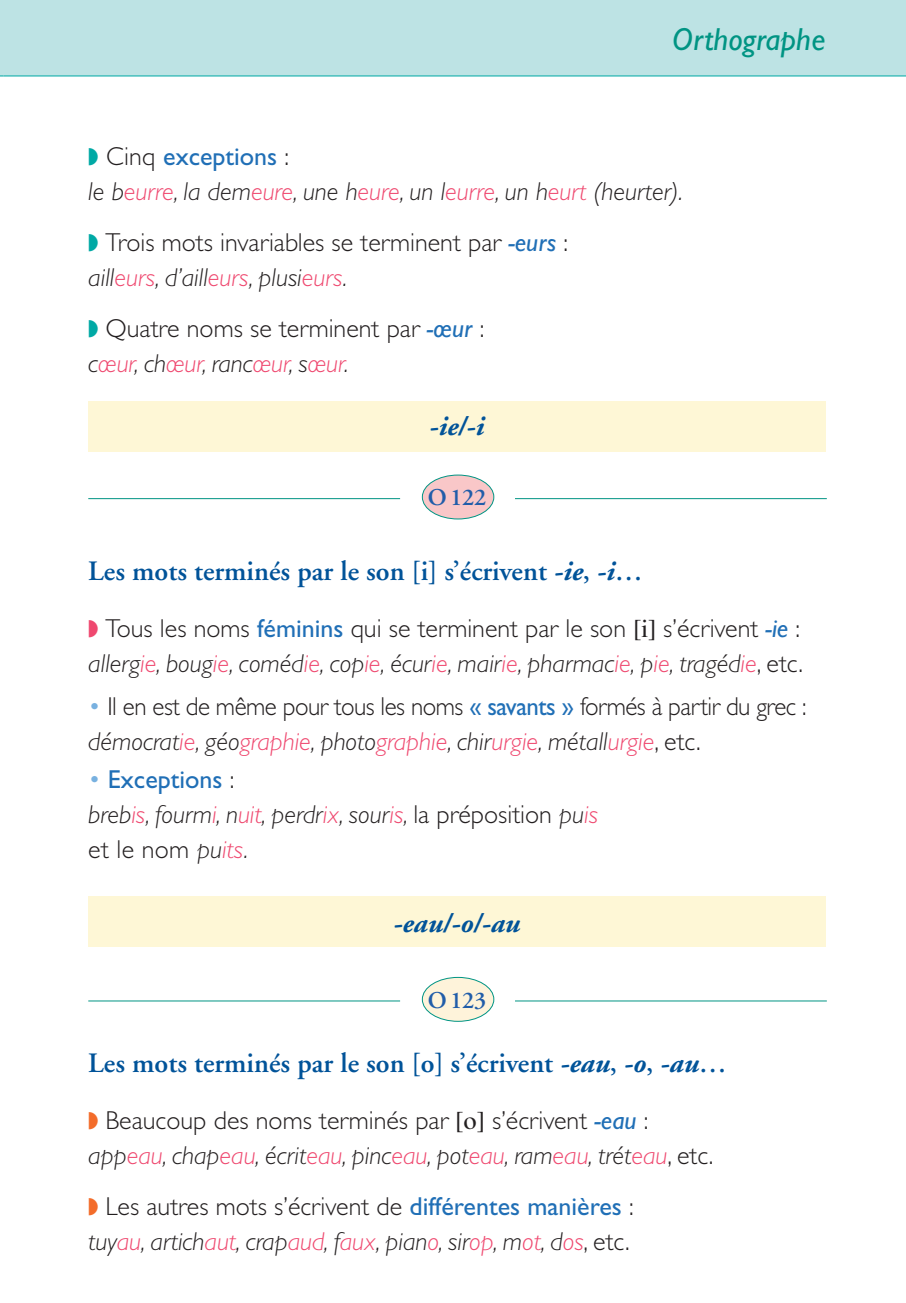
<style>
.page{position:relative;width:906px;height:1303px;background:#fff}
.page>*{position:absolute;margin:0;border:0;box-sizing:border-box;transform-origin:0 0}
.t1{font:italic 32px "Gill Sans";color:#009483}
.t2{font:600 28px "Adobe Garamond";color:#015399}
.t3{font:italic 700 28px "Adobe Garamond";color:#015399}
.t4{font:300 26px/35px "Gill Sans";color:#231f20}
.t5{font:italic 300 26px/35px "Gill Sans";color:#231f20}
.t6{font:300 26px/35px "Gill Sans";letter-spacing:-.02em;color:#231f20}
.t7{font:600 24px "Adobe Garamond";letter-spacing:-.01em;color:#215da9}
.s1{color:#00a9a5}
.s2{font-style:normal}
.s3{font-weight:400;font-style:normal;color:#206fb6}
.s4{color:#ef486f}
.s5{font-weight:400;font-style:italic;color:#206fb6}
.s6{font-style:italic}
.s7{font-style:italic;color:#ef486f}
.s8{font-weight:700;font-style:italic}
.s9{font-weight:400;color:#206fb6}
.s10{font-family:"Times Phonetic IPA";font-weight:400;font-size:24px}
.s11{color:#78b1e0}
.s12{font-style:normal;color:#78b1e0}
.s13{color:#f36c2a}
</style>
<div class="page">
<hr style="left:0;top:0;width:3px;height:76px;background:#bde3e4">
<div style="left:3px;top:0;width:903px;height:76px;background:#bde3e4"></div>
<hr style="left:3px;top:75px;width:903px;height:1px;background:#00a9a5">
<div style="left:88px;top:896px;width:737px;height:51px;background:#fef7d6"></div>
<div style="left:88px;top:400px;width:737px;height:51px;background:#fef7d6"></div>
<hr style="left:88px;top:498px;width:312px;height:1px;background:#009483">
<hr style="left:515px;top:498px;width:312px;height:1px;background:#009483">
<div style="left:422px;top:475px;width:72px;height:44px;background:#f9c7c8;border-radius:50%"></div>
<div style="left:422px;top:475px;width:72px;height:44px;border:1px solid #009483;border-radius:50%"></div>
<hr style="left:88px;top:1000px;width:312px;height:1px;background:#009483">
<hr style="left:515px;top:1000px;width:312px;height:1px;background:#009483">
<div style="left:422px;top:977px;width:72px;height:44px;background:#fef3da;border-radius:50%"></div>
<div style="left:422px;top:977px;width:72px;height:44px;border:1px solid #009483;border-radius:50%"></div>
<p class="t1" style="left:672px;top:21px;width:155px">Orthographe</p>
<p class="t5" style="left:88px;top:139px;width:596px"><span class="s1">◗</span> <span class="s2">Cinq</span> <span class="s3">exceptions</span> <span class="s2">:<br></span>le b<span class="s4">eurre</span>, la dem<span class="s4">eure</span>, une h<span class="s4">eure</span>, un l<span class="s4">eurre</span>, un h<span class="s4">eurt</span> (heurter).</p>
<p class="t4" style="left:88px;top:225px;width:481px"><span class="s1">◗</span> Trois mots invariables se terminent par <span class="s5">-eurs</span> : <span class="s6">aill</span><span class="s7">eurs</span><span class="s6">, d’aill</span><span class="s7">eurs</span><span class="s6">, plusi</span><span class="s7">eurs</span><span class="s6">.</span></p>
<p class="t4" style="left:88px;top:311px;width:397px"><span class="s1">◗</span> Quatre noms se terminent par <span class="s5">-œur</span> : <span class="s6">c</span><span class="s7">œur</span><span class="s6">, ch</span><span class="s7">œur</span><span class="s6">, ranc</span><span class="s7">œur</span><span class="s6">, s</span><span class="s7">œur</span><span class="s6">.</span></p>
<p class="t3" style="left:429px;top:410px;width:56px">-ie/-i</p>
<p class="t7" style="left:428px;top:484px;width:60px">O 122</p>
<p class="t2" style="left:88px;top:556px;width:556px">Les mots terminés par le son [i] s’écrivent <span class="s8">-ie</span>, <span class="s8">-i</span>…</p>
<p class="t4" style="left:88px;top:611px;width:716px"><span class="s4">◗</span> Tous les noms <span class="s9">féminins</span> qui se terminent par le son <span class="s10">[i]</span> s’écrivent <span class="s5">-ie</span> : <span class="s6">allerg</span><span class="s7">ie</span><span class="s6">, boug</span><span class="s7">ie</span><span class="s6">, coméd</span><span class="s7">ie</span><span class="s6">, cop</span><span class="s7">ie</span><span class="s6">, écur</span><span class="s7">ie</span><span class="s6">, mair</span><span class="s7">ie</span><span class="s6">, pharmac</span><span class="s7">ie</span><span class="s6">, p</span><span class="s7">ie</span><span class="s6">, tragéd</span><span class="s7">ie</span>, etc.</p>
<p class="t6" style="left:88px;top:689px;width:720px"><span class="s11">•</span> Il en est de même pour tous les noms <span class="s9">« savants »</span> formés à partir du grec : <span class="s6">démocrat</span><span class="s7">ie</span><span class="s6">, géo</span><span class="s7">graphie</span><span class="s6">, photo</span><span class="s7">graphie</span><span class="s6">, chir</span><span class="s7">urgie</span><span class="s6">, métall</span><span class="s7">urgie</span>, etc.</p>
<p class="t5" style="left:88px;top:762px;width:511px"><span class="s12">•</span> <span class="s3">Exceptions</span> <span class="s2">:<br></span>breb<span class="s4">is</span>, fourm<span class="s4">i</span>, n<span class="s4">uit</span>, perdr<span class="s4">ix</span>, sour<span class="s4">is</span>, <span class="s2">la préposition</span> pu<span class="s4">is </span><span class="s2">et le nom</span> pu<span class="s4">its</span>.</p>
<p class="t3" style="left:393px;top:907px;width:128px">-eau/-o/-au</p>
<p class="t7" style="left:428px;top:987px;width:60px">O 123</p>
<p class="t2" style="left:88px;top:1047px;width:640px">Les mots terminés par le son [o] s’écrivent <span class="s8">-eau</span>, <span class="s8">-o</span>, <span class="s8">-au</span>…</p>
<p class="t4" style="left:88px;top:1102px;width:627px"><span class="s13">◗</span> Beaucoup des noms terminés par <span class="s10">[o]</span> s’écrivent <span class="s5">-eau</span> : <span class="s6">app</span><span class="s7">eau</span><span class="s6">, chap</span><span class="s7">eau</span><span class="s6">, écrit</span><span class="s7">eau</span><span class="s6">, pinc</span><span class="s7">eau</span><span class="s6">, pot</span><span class="s7">eau</span><span class="s6">, ram</span><span class="s7">eau</span><span class="s6">, trét</span><span class="s7">eau</span>, etc.</p>
<p class="t4" style="left:88px;top:1188px;width:547px"><span class="s13">◗</span> Les autres mots s’écrivent de <span class="s9">différentes manières</span> : <span class="s6">tuy</span><span class="s7">au</span><span class="s6">, artich</span><span class="s7">aut</span><span class="s6">, crap</span><span class="s7">aud</span><span class="s6">, f</span><span class="s7">aux</span><span class="s6">, pian</span><span class="s7">o</span><span class="s6">, sir</span><span class="s7">op</span><span class="s6">, m</span><span class="s7">ot</span><span class="s6">, d</span><span class="s7">os</span>, etc.</p>
</div>
